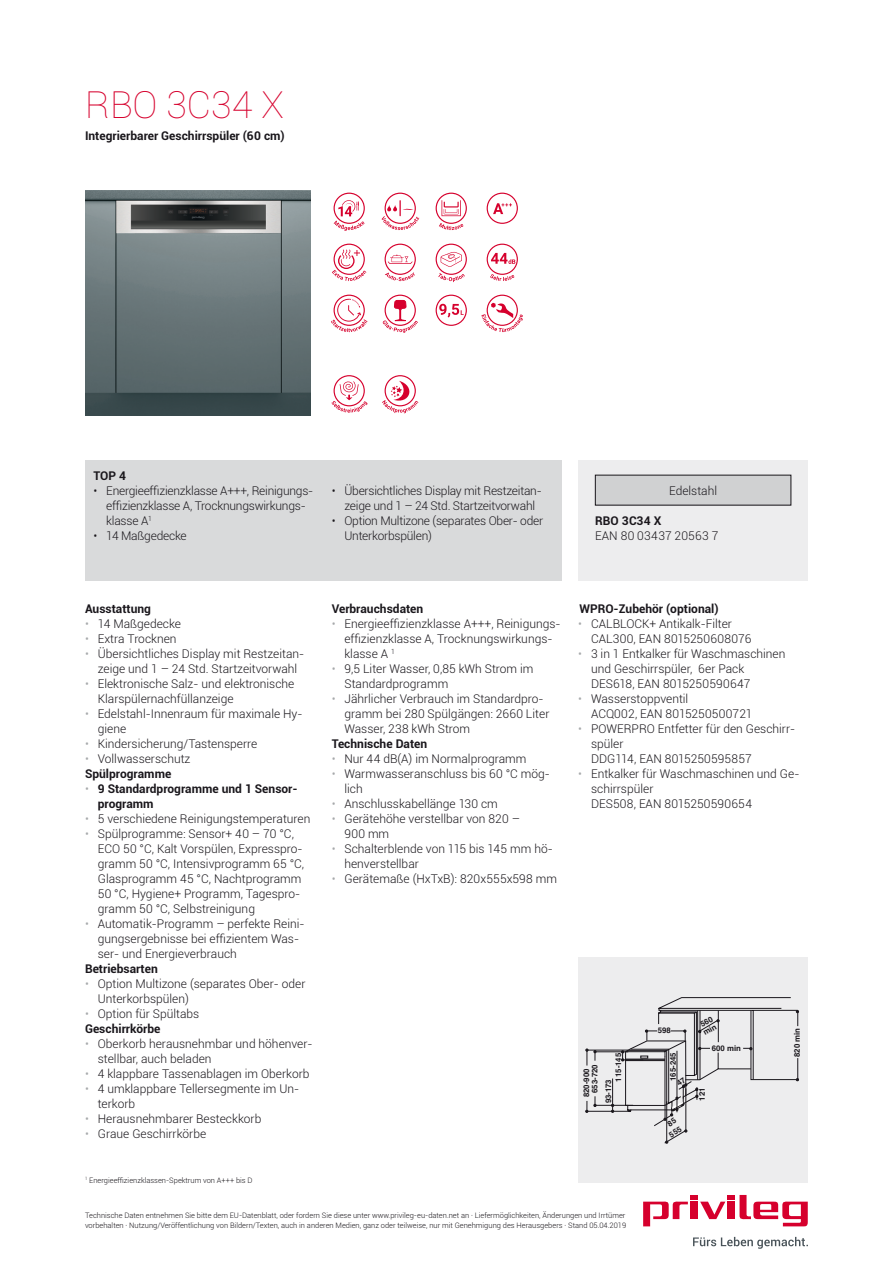
<style>
.page{position:relative;width:893px;height:1263px;background:#fff}
.page>*{position:absolute;margin:0;border:0;box-sizing:border-box;transform-origin:0 0}
.t1{font:100 37.5px "Roboto";color:#d6002d}
.t2{font:300 12px/15px "Roboto";color:#1a171c}
.t3{font:300 12px/15px "Roboto";letter-spacing:-.02em;color:#1a171c}
.t4{font:700 12px/15px "Roboto";color:#1a171c}
.t5{font:700 7.8px/8.1px "Helvetica";color:#1a171c;text-align:center}
.t6{font:300 7.5px/9.8px "Roboto";color:#1a171c}
.s1{color:#a7a9ab}
.s2{font-weight:700}
.s3{font-weight:300;color:#a7a9ab}
</style>
<div class="page">
<svg style="left:643px;top:1195px;width:165px;height:31px"></svg>
<div style="left:728px;top:1201px;width:7px;height:18px;background:#d6002d"></div>
<div style="left:691px;top:1201px;width:7px;height:18px;background:#d6002d"></div>
<svg style="left:693px;top:1237px;width:115px;height:12px"></svg>
<img style="left:85px;top:190px;width:226px;height:225px">
<svg style="left:333px;top:192px;width:32px;height:39px"></svg>
<svg style="left:332px;top:243px;width:35px;height:38px"></svg>
<svg style="left:331px;top:294px;width:37px;height:39px"></svg>
<svg style="left:381px;top:192px;width:39px;height:38px"></svg>
<svg style="left:384px;top:243px;width:32px;height:39px"></svg>
<svg style="left:382px;top:294px;width:36px;height:39px"></svg>
<svg style="left:435px;top:192px;width:32px;height:38px"></svg>
<svg style="left:435px;top:243px;width:32px;height:40px"></svg>
<svg style="left:435px;top:294px;width:32px;height:32px"></svg>
<svg style="left:486px;top:192px;width:32px;height:32px"></svg>
<svg style="left:486px;top:243px;width:32px;height:38px"></svg>
<svg style="left:481px;top:294px;width:42px;height:39px"></svg>
<svg style="left:331px;top:375px;width:37px;height:38px"></svg>
<svg style="left:382px;top:375px;width:37px;height:39px"></svg>
<div style="left:85px;top:460px;width:476px;height:120px;background:#d9dadb"></div>
<div style="left:578px;top:460px;width:230px;height:120px;background:#ededee"></div>
<div style="left:595px;top:475px;width:196px;height:30px;background:#d0d1d2"></div>
<div style="left:578px;top:958px;width:230px;height:225px;background:#ededee"></div>
<svg style="left:585px;top:997px;width:214px;height:146px"></svg>
<h1 class="t1" style="left:85px;top:78px;width:200px">RBO 3C34 X</h1>
<p class="t4" style="left:85px;top:128px;width:201px">Integrierbarer Geschirrspüler (60 cm)</p>
<p class="t4" style="left:94px;top:467px;width:34px">TOP 4</p>
<p class="t3" style="left:106px;top:483px;width:208px;text-indent:-13px">• Energieeffizienzklasse A+++, Reinigungs&shy;effizienzklasse A, Trocknungswirkungs&shy;klasse A<sup>1</sup></p>
<p class="t3" style="left:94px;top:528px;width:95px">• 14 Maßgedecke</p>
<p class="t3" style="left:332px;top:483px;width:212px;text-align:center">• Übersichtliches Display mit Restzeitan&shy;zeige und 1 – 24 Std. Startzeitvorwahl</p>
<p class="t3" style="left:344px;top:513px;width:200px;text-indent:-13px">• Option Multizone (separates Ober- oder<br>Unterkorbspülen)</p>
<p class="t2" style="left:669px;top:482px;width:49px">Edelstahl</p>
<p class="t4" style="left:595px;top:513px;width:68px">RBO 3C34 X</p>
<p class="t2" style="left:595px;top:528px;width:124px">EAN 80 03437 20563 7</p>
<p class="t4" style="left:85px;top:601px;width:68px">Ausstattung</p>
<p class="t2" style="left:85px;top:616px;width:98px"><span class="s1">•</span> 14 Maßgedecke</p>
<p class="t2" style="left:85px;top:631px;width:93px"><span class="s1">•</span> Extra Trocknen</p>
<p class="t2" style="left:85px;top:646px;width:221px;text-align:center"><span class="s1">•</span> Übersichtliches Display mit Restzeitan&shy;zeige und 1 – 24 Std. Startzeitvorwahl</p>
<p class="t2" style="left:98px;top:676px;width:198px;text-indent:-13px"><span class="s1">•</span> Elektronische Salz- und elektronische<br>Klarspülernachfüllanzeige</p>
<p class="t2" style="left:98px;top:706px;width:206px;text-indent:-13px"><span class="s1">•</span> Edelstahl-Innenraum für maximale Hy&shy;giene</p>
<p class="t2" style="left:85px;top:736px;width:174px"><span class="s1">•</span> Kindersicherung/Tastensperre</p>
<p class="t2" style="left:85px;top:751px;width:107px"><span class="s1">•</span> Vollwasserschutz<br><span class="s2">Spülprogramme</span></p>
<p class="t4" style="left:98px;top:781px;width:201px;text-indent:-13px"><span class="s3">•</span> 9 Standardprogramme und 1 Sensor&shy;programm</p>
<p class="t2" style="left:85px;top:811px;width:227px"><span class="s1">•</span> 5 verschiedene Reinigungstemperaturen</p>
<p class="t2" style="left:98px;top:826px;width:208px;text-indent:-13px"><span class="s1">•</span> Spülprogramme: Sensor+ 40 – 70 °C, ECO 50 °C, Kalt Vorspülen, Expresspro&shy;gramm 50 °C, Intensivprogramm 65 °C, Glasprogramm 45 °C, Nachtprogramm 50 °C, Hygiene+ Programm, Tagespro&shy;gramm 50 °C, Selbstreinigung</p>
<p class="t2" style="left:98px;top:916px;width:208px;text-indent:-13px"><span class="s1">•</span> Automatik-Programm – perfekte Reini&shy;gungsergebnisse bei effizientem Was&shy;ser- und Energieverbrauch</p>
<p class="t4" style="left:85px;top:961px;width:74px">Betriebsarten</p>
<p class="t2" style="left:98px;top:976px;width:209px;text-indent:-13px"><span class="s1">•</span> Option Multizone (separates Ober- oder<br>Unterkorbspülen)</p>
<p class="t2" style="left:85px;top:1006px;width:116px"><span class="s1">•</span> Option für Spültabs<br><span class="s2">Geschirrkörbe</span></p>
<p class="t2" style="left:98px;top:1036px;width:216px;text-indent:-13px"><span class="s1">•</span> Oberkorb herausnehmbar und höhenver&shy;stellbar, auch beladen</p>
<p class="t2" style="left:85px;top:1066px;width:226px"><span class="s1">•</span> 4 klappbare Tassenablagen im Oberkorb</p>
<p class="t2" style="left:98px;top:1081px;width:203px;text-indent:-13px"><span class="s1">•</span> 4 umklappbare Tellersegmente im Un&shy;terkorb</p>
<p class="t2" style="left:85px;top:1111px;width:178px"><span class="s1">•</span> Herausnehmbarer Besteckkorb</p>
<p class="t2" style="left:85px;top:1126px;width:123px"><span class="s1">•</span> Graue Geschirrkörbe</p>
<p class="t4" style="left:332px;top:601px;width:93px">Verbrauchsdaten</p>
<p class="t2" style="left:344px;top:616px;width:218px;text-indent:-13px"><span class="s1">•</span> Energieeffizienzklasse A+++, Reinigungs&shy;effizienzklasse A, Trocknungswirkungs&shy;klasse A <sup>1</sup></p>
<p class="t2" style="left:344px;top:661px;width:191px;text-indent:-13px"><span class="s1">•</span> 9,5 Liter Wasser, 0,85 kWh Strom im<br>Standardprogramm</p>
<p class="t2" style="left:344px;top:691px;width:206px;text-indent:-13px"><span class="s1">•</span> Jährlicher Verbrauch im Standardpro&shy;gramm bei 280 Spülgängen: 2660 Liter<br>Wasser, 238 kWh Strom</p>
<p class="t4" style="left:332px;top:736px;width:97px">Technische Daten</p>
<p class="t2" style="left:332px;top:751px;width:196px"><span class="s1">•</span> Nur 44 dB(A) im Normalprogramm</p>
<p class="t2" style="left:344px;top:766px;width:207px;text-indent:-13px"><span class="s1">•</span> Warmwasseranschluss bis 60 °C mög&shy;lich</p>
<p class="t2" style="left:332px;top:796px;width:168px"><span class="s1">•</span> Anschlusskabellänge 130 cm</p>
<p class="t2" style="left:344px;top:811px;width:177px;text-indent:-13px"><span class="s1">•</span> Gerätehöhe verstellbar von 820 –<br>900 mm</p>
<p class="t2" style="left:344px;top:841px;width:210px;text-indent:-13px"><span class="s1">•</span> Schalterblende von 115 bis 145 mm hö&shy;henverstellbar</p>
<p class="t2" style="left:332px;top:871px;width:227px"><span class="s1">•</span> Gerätemaße (HxTxB): 820x555x598 mm</p>
<p class="t4" style="left:579px;top:601px;width:141px">WPRO-Zubehör (optional)</p>
<p class="t2" style="left:591px;top:616px;width:162px;text-indent:-13px"><span class="s1">•</span> CALBLOCK+ Antikalk-Filter<br>CAL300, EAN 8015250608076</p>
<p class="t2" style="left:591px;top:646px;width:196px;text-indent:-13px"><span class="s1">•</span> 3 in 1 Entkalker für Waschmaschinen und Geschirrspüler, 6er Pack<br>DES618, EAN 8015250590647</p>
<p class="t2" style="left:591px;top:691px;width:163px;text-indent:-13px"><span class="s1">•</span> Wasserstoppventil<br>ACQ002, EAN 8015250500721</p>
<p class="t2" style="left:591px;top:721px;width:206px;text-indent:-13px"><span class="s1">•</span> POWERPRO Entfetter für den Geschirr&shy;spüler<br>DDG114, EAN 8015250595857</p>
<p class="t2" style="left:591px;top:766px;width:210px;text-indent:-13px"><span class="s1">•</span> Entkalker für Waschmaschinen und Ge&shy;schirrspüler<br>DES508, EAN 8015250590654</p>
<p class="t5" style="left:583px;top:1097px;width:35px;rotate:-90deg">820-900<br>653-720</p>
<p class="t5" style="left:658px;top:1027px;width:15px">598</p>
<p class="t5" style="left:604px;top:1081px;width:30px;line-height:9.8px;text-align:left;text-indent:-22px;rotate:-90deg">93-173<br>115-145</p>
<p class="t5" style="left:669px;top:1081px;width:30px;rotate:-90deg">165-245</p>
<p class="t5" style="left:712px;top:1044px;width:31px">600 min</p>
<p class="t5" style="left:698px;top:1101px;width:15px;rotate:-90deg">121</p>
<p class="t5" style="left:793px;top:1057px;width:31px;rotate:-90deg">820 min</p>
<p class="t6" style="left:85px;top:1175px;width:169px"><sup>1</sup> Energieeffizienzklassen-Spektrum von A+++ bis D</p>
<p class="t6" style="left:85px;top:1210px;width:543px">Technische Daten entnehmen Sie bitte dem EU-Datenblatt, oder fordern Sie diese unter www.privileg-eu-daten.net an · Liefermöglichkeiten, Änderungen und Irrtümer vorbehalten · Nutzung/Veröffentlichung von Bildern/Texten, auch in anderen Medien, ganz oder teilweise, nur mit Genehmigung des Herausgebers · Stand 05.04.2019</p>
</div>
